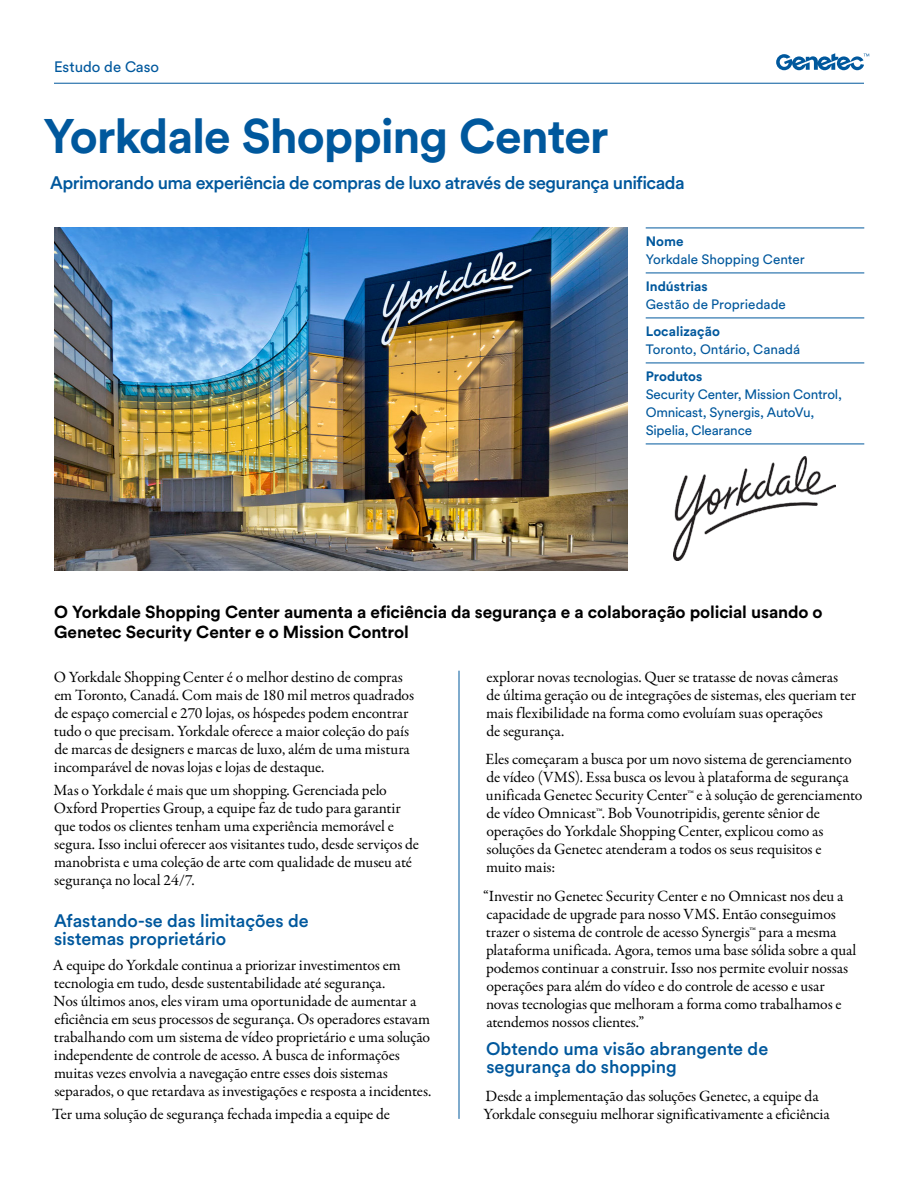
<style>
.page{position:relative;width:918px;height:1188px;background:#fff}
.page>*{position:absolute;margin:0;border:0;box-sizing:border-box;transform-origin:0 0}
.t1{font:700 48px "Circular Pro";letter-spacing:-.02em;color:#00589d}
.t2{font:500 18px/18px "Circular Pro";letter-spacing:-.01em;color:#00589d}
.t3{font:500 18px "Circular Pro";letter-spacing:-.03em;color:#00589d}
.t4{font:700 17.25px/20.2px "Circular Pro";letter-spacing:-.01em;color:#000}
.t5{font:15.75px/18px "Garamond Premr Pro";letter-spacing:-.01em;color:#000}
.t6{font:15px "Circular Pro";color:#00589d}
.t7{font:13.5px/18px "Circular Pro";letter-spacing:-.01em;color:#00589d}
.t8{font:700 13.5px "Circular Pro";color:#00589d}
</style>
<div class="page">
<img style="left:54px;top:228px;width:574px;height:342px">
<hr style="left:54px;top:83px;width:810px;height:1px;background:#00589d">
<svg style="left:776px;top:53px;width:93px;height:17px"></svg>
<hr style="left:459px;top:671px;width:1px;height:448px;background:#00589d">
<img style="left:674px;top:456px;width:162px;height:105px">
<hr style="left:646px;top:228px;width:218px;height:1px;background:#00589d">
<hr style="left:646px;top:273px;width:218px;height:1px;background:#00589d">
<hr style="left:646px;top:318px;width:218px;height:1px;background:#00589d">
<hr style="left:646px;top:363px;width:218px;height:1px;background:#00589d">
<hr style="left:646px;top:444px;width:218px;height:1px;background:#00589d">
<p class="t6" style="left:54px;top:57px;width:107px">Estudo de Caso</p>
<h1 class="t1" style="left:43px;top:103px;width:567px">Yorkdale Shopping Center</h1>
<p class="t3" style="left:50px;top:170px;width:636px">Aprimorando uma experiência de compras de luxo através de segurança unificada</p>
<p class="t8" style="left:646px;top:232px;width:39px">Nome</p>
<p class="t7" style="left:646px;top:250px;width:161px">Yorkdale Shopping Center</p>
<p class="t8" style="left:646px;top:277px;width:64px">Indústrias</p>
<p class="t7" style="left:646px;top:295px;width:142px">Gestão de Propriedade</p>
<p class="t8" style="left:646px;top:322px;width:76px">Localização</p>
<p class="t7" style="left:646px;top:340px;width:156px">Toronto, Ontário, Canadá</p>
<p class="t8" style="left:646px;top:367px;width:58px">Produtos</p>
<p class="t7" style="left:646px;top:385px;width:198px">Security Center, Mission Control,<br>Omnicast, Synergis, AutoVu,<br>Sipelia, Clearance</p>
<p class="t4" style="left:54px;top:601px;width:770px">O Yorkdale Shopping Center aumenta a eficiência da segurança e a colaboração policial usando o<br>Genetec Security Center e o Mission Control</p>
<p class="t5" style="left:54px;top:668px;width:362px">O Yorkdale Shopping Center é o melhor destino de compras em Toronto, Canadá. Com mais de 180 mil metros quadrados de espaço comercial e 270 lojas, os hóspedes podem encontrar tudo o que precisam. Yorkdale oferece a maior coleção do país de marcas de designers e marcas de luxo, além de uma mistura incomparável de novas lojas e lojas de destaque.</p>
<p class="t5" style="left:53px;top:782px;width:367px">Mas o Yorkdale é mais que um shopping. Gerenciada pelo Oxford Properties Group, a equipe faz de tudo para garantir que todos os clientes tenham uma experiência memorável e segura. Isso inclui oferecer aos visitantes tudo, desde serviços de manobrista e uma coleção de arte com qualidade de museu até segurança no local 24/7.</p>
<p class="t2" style="left:54px;top:910px;width:256px">Afastando-se das limitações de sistemas proprietário</p>
<p class="t5" style="left:53px;top:956px;width:380px">A equipe do Yorkdale continua a priorizar investimentos em tecnologia em tudo, desde sustentabilidade até segurança.<br>Nos últimos anos, eles viram uma oportunidade de aumentar a eficiência em seus processos de segurança. Os operadores estavam trabalhando com um sistema de vídeo proprietário e uma solução independente de controle de acesso. A busca de informações muitas vezes envolvia a navegação entre esses dois sistemas separados, o que retardava as investigações e resposta a incidentes.</p>
<p class="t5" style="left:52px;top:1106px;width:340px">Ter uma solução de segurança fechada impedia a equipe de</p>
<p class="t5" style="left:486px;top:668px;width:372px">explorar novas tecnologias. Quer se tratasse de novas câmeras<br>de última geração ou de integrações de sistemas, eles queriam ter mais flexibilidade na forma como evoluíam suas operações<br>de segurança.</p>
<p class="t5" style="left:485px;top:751px;width:378px">Eles começaram a busca por um novo sistema de gerenciamento de vídeo (VMS). Essa busca os levou à plataforma de segurança unificada Genetec Security Center™ e à solução de gerenciamento de vídeo Omnicast™. Bob Vounotripidis, gerente sênior de operações do Yorkdale Shopping Center, explicou como as soluções da Genetec atenderam a todos os seus requisitos e<br>muito mais:</p>
<p class="t5" style="left:483px;top:887px;width:375px">“Investir no Genetec Security Center e no Omnicast nos deu a capacidade de upgrade para nosso VMS. Então conseguimos trazer o sistema de controle de acesso Synergis™ para a mesma plataforma unificada. Agora, temos uma base sólida sobre a qual podemos continuar a construir. Isso nos permite evoluir nossas operações para além do vídeo e do controle de acesso e usar novas tecnologias que melhoram a forma como trabalhamos e atendemos nossos clientes.”</p>
<p class="t2" style="left:486px;top:1039px;width:284px">Obtendo uma visão abrangente de segurança do shopping</p>
<p class="t5" style="left:484px;top:1087px;width:348px">Desde a implementação das soluções Genetec, a equipe da<br>Yorkdale conseguiu melhorar significativamente a eficiência</p>
</div>
